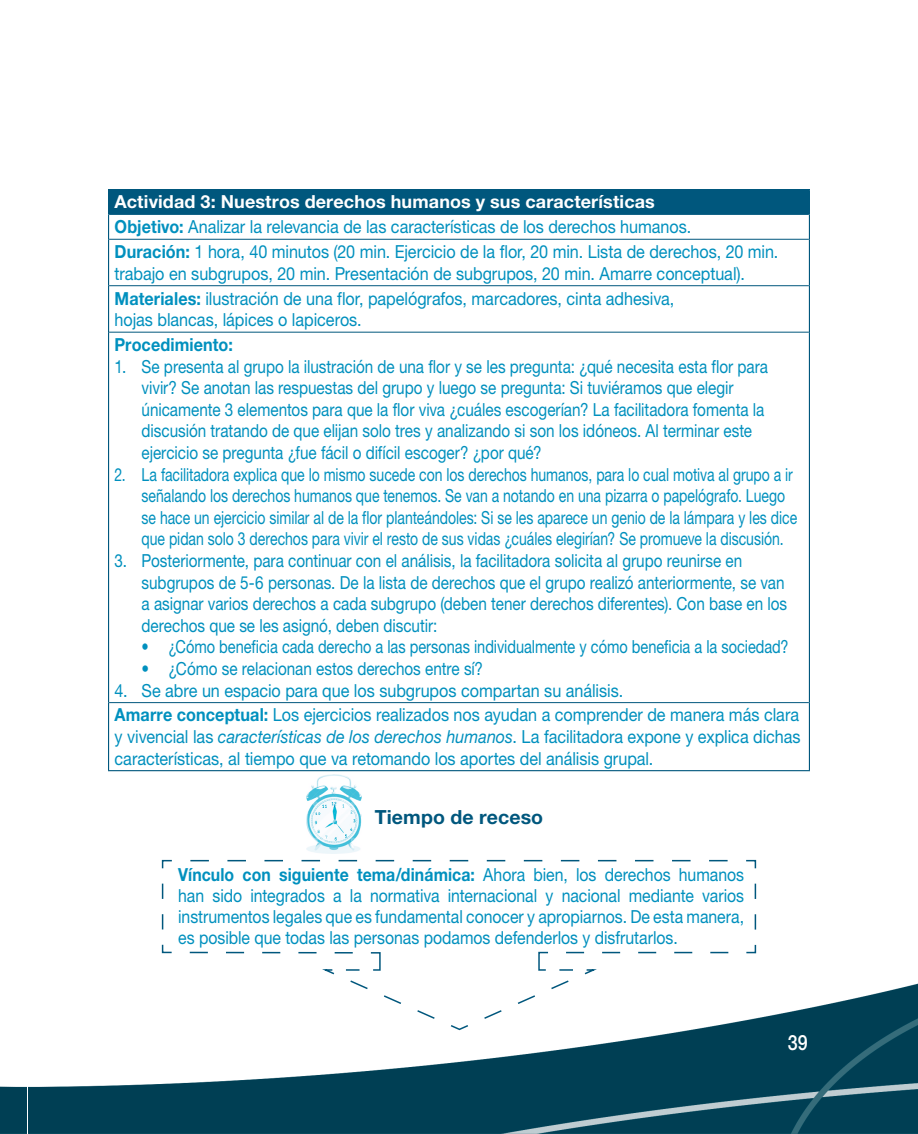
<style>
.page{position:relative;width:918px;height:1134px;background:#fff}
.page>*{position:absolute;margin:0;border:0;box-sizing:border-box;transform-origin:0 0}
.t1{font:500 21px "Helvetica Neue LT Std";color:#fff;scale:.85 1}
.t2{font:700 19.5px "Helvetica Neue LT Std";letter-spacing:.005em;color:#00577d}
.t3{font:18px/21.6px "Helvetica Neue LT Std";letter-spacing:-.005em;color:#0090be;scale:.85 1}
.t4{font:18px/24.9px "Helvetica Neue LT Std";letter-spacing:-.005em;color:#0090be;scale:.9 1}
.t5{font:18px/21.6px "Helvetica Neue LT Std";letter-spacing:-.005em;color:#0090be;scale:.78 1}
.t6{font:18px/21px "Helvetica Neue LT Std";letter-spacing:-.005em;color:#0090be;text-align:justify;scale:.88 1}
.t7{font:18px "Helvetica Neue LT Std";letter-spacing:-.005em;color:#0090be;scale:.81 1}
.t8{font:700 18px "Helvetica Neue LT Std";letter-spacing:.005em;color:#0090be;scale:.9 1}
.s1{font-weight:700;color:#fff}
.s2{font-weight:700}
.s3{font-style:italic}
</style>
<div class="page">
<img style="left:0;top:984px;width:918px;height:150px">
<div style="left:109px;top:190px;width:700px;height:24px;background:#00577d"></div>
<hr style="left:108px;top:189px;width:702px;height:1px;background:#00577d">
<svg style="left:108px;top:190px;width:1px;height:49px"></svg>
<svg style="left:809px;top:190px;width:1px;height:49px"></svg>
<hr style="left:108px;top:239px;width:1px;height:47px;background:#00577d">
<hr style="left:809px;top:239px;width:1px;height:47px;background:#00577d">
<hr style="left:108px;top:286px;width:1px;height:46px;background:#00577d">
<hr style="left:809px;top:286px;width:1px;height:46px;background:#00577d">
<hr style="left:108px;top:332px;width:1px;height:371px;background:#00577d">
<hr style="left:809px;top:332px;width:1px;height:371px;background:#00577d">
<hr style="left:108px;top:703px;width:1px;height:67px;background:#00577d">
<hr style="left:809px;top:703px;width:1px;height:67px;background:#00577d">
<hr style="left:108px;top:770px;width:702px;height:1px;background:#00577d">
<hr style="left:109px;top:214px;width:700px;height:1px;background:#00577d">
<hr style="left:109px;top:239px;width:700px;height:1px;background:#00577d">
<hr style="left:109px;top:285px;width:700px;height:1px;background:#00577d">
<hr style="left:109px;top:332px;width:700px;height:1px;background:#00577d">
<hr style="left:109px;top:702px;width:700px;height:1px;background:#00577d">
<svg style="left:161px;top:859px;width:596px;height:172px"></svg>
<img style="left:307px;top:774px;width:54px;height:40px">
<img style="left:307px;top:814px;width:54px;height:40px">
<p class="t4" style="left:115px;top:189px;width:739px"><span class="s1">Actividad 3: Nuestros derechos humanos y sus características<br></span><span class="s2">Objetivo:</span> Analizar la relevancia de las características de los derechos humanos.<br><span class="s2">Duración:</span> 1 hora, 40 minutos (20 min. Ejercicio de la flor, 20 min. Lista de derechos, 20 min.</p>
<p class="t4" style="left:115px;top:261px;width:702px">trabajo en subgrupos, 20 min. Presentación de subgrupos, 20 min. Amarre conceptual).<br><span class="s2">Materiales:</span> ilustración de una flor, papelógrafos, marcadores, cinta adhesiva,</p>
<p class="t4" style="left:115px;top:307px;width:276px">hojas blancas, lápices o lapiceros.</p>
<p class="t8" style="left:115px;top:333px;width:133px">Procedimiento:</p>
<p class="t3" style="left:142px;top:355px;width:739px;text-indent:-27px">1. Se presenta al grupo la ilustración de una flor y se les pregunta: ¿qué necesita esta flor para vivir? Se anotan las respuestas del grupo y luego se pregunta: Si tuviéramos que elegir únicamente 3 elementos para que la flor viva ¿cuáles escogerían? La facilitadora fomenta la discusión tratando de que elijan solo tres y analizando si son los idóneos. Al terminar este ejercicio se pregunta ¿fue fácil o difícil escoger? ¿por qué?</p>
<p class="t5" style="left:142px;top:463px;width:842px;text-indent:-27px">2. La facilitadora explica que lo mismo sucede con los derechos humanos, para lo cual motiva al grupo a ir señalando los derechos humanos que tenemos. Se van a notando en una pizarra o papelógrafo. Luego se hace un ejercicio similar al de la flor planteándoles: Si se les aparece un genio de la lámpara y les dice que pidan solo 3 derechos para vivir el resto de sus vidas ¿cuáles elegirían? Se promueve la discusión.</p>
<p class="t3" style="left:142px;top:550px;width:761px;text-indent:-27px">3. Posteriormente, para continuar con el análisis, la facilitadora solicita al grupo reunirse en subgrupos de 5-6 personas. De la lista de derechos que el grupo realizó anteriormente, se van a asignar varios derechos a cada subgrupo (deben tener derechos diferentes). Con base en los derechos que se les asignó, deben discutir:</p>
<p class="t7" style="left:142px;top:636px;width:800px">• ¿Cómo beneficia cada derecho a las personas individualmente y cómo beneficia a la sociedad?</p>
<p class="t3" style="left:142px;top:658px;width:403px">• ¿Cómo se relacionan estos derechos entre sí?</p>
<p class="t4" style="left:115px;top:678px;width:762px">4. Se abre un espacio para que los subgrupos compartan su análisis.<br><span class="s2">Amarre conceptual:</span> Los ejercicios realizados nos ayudan a comprender de manera más clara</p>
<p class="t4" style="left:115px;top:726px;width:764px;line-height:21.6px">y vivencial las <span class="s3">características de los derechos humanos</span>. La facilitadora expone y explica dichas características, al tiempo que va retomando los aportes del análisis grupal.</p>
<p class="t2" style="left:375px;top:805px;width:170px">Tiempo de receso</p>
<p class="t6" style="left:178px;top:864px;width:645px"><span class="s2">Vínculo con siguiente tema/dinámica:</span> Ahora bien, los derechos humanos han sido integrados a la normativa internacional y nacional mediante varios instrumentos legales que es fundamental conocer y apropiarnos. De esta manera, es posible que todas las personas podamos defenderlos y disfrutarlos.</p>
<p class="t1" style="left:788px;top:1030px;width:25px">39</p>
</div>
